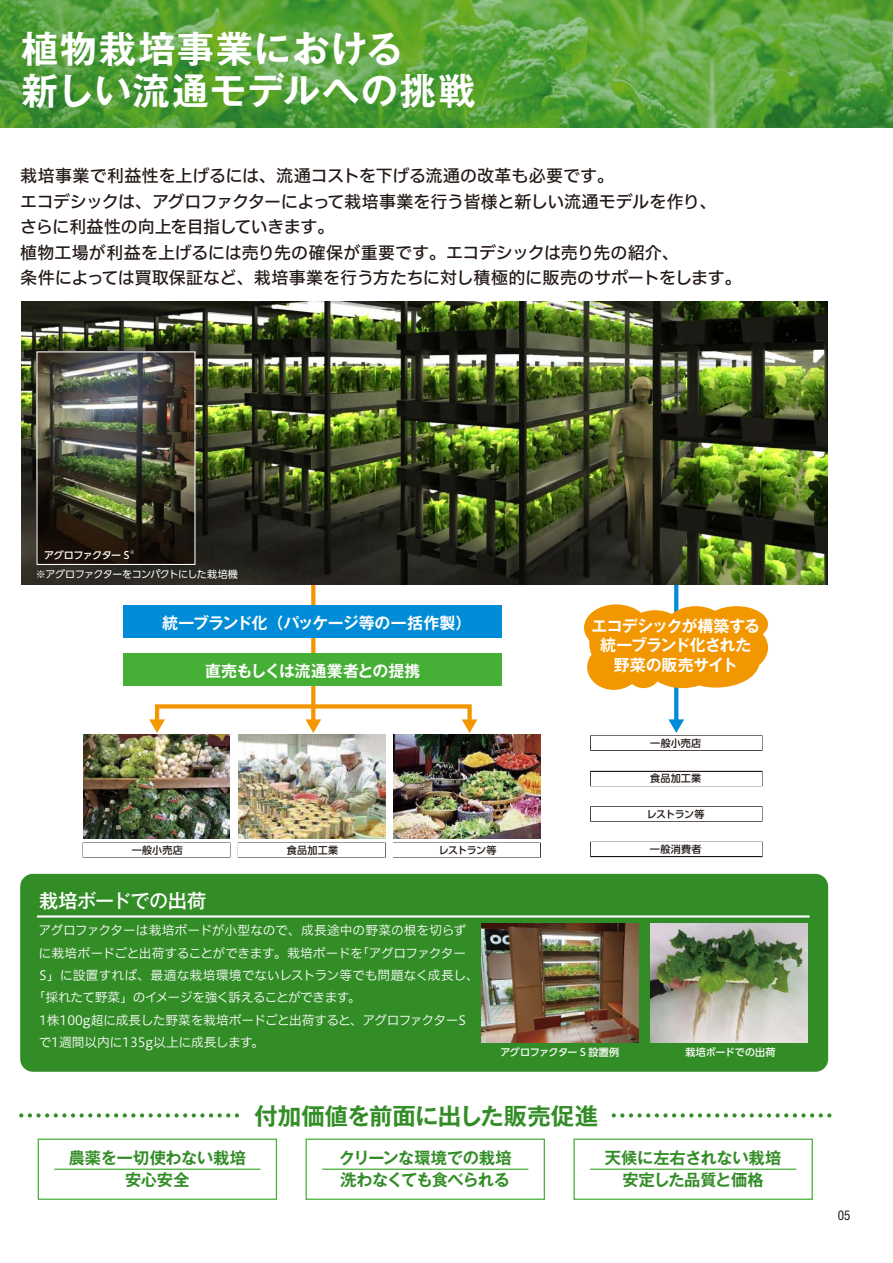
<style>
.page{position:relative;width:893px;height:1263px;background:#fff}
.page>*{position:absolute;margin:0;border:0;box-sizing:border-box;transform-origin:0 0}
.t1{font:700 37.2px/42.6px "Gothic MB101 Pro De";letter-spacing:.03em;color:#fff}
.t2{font:700 23.4px "Gothic MB101 Pro De";color:#338d27}
.t3{font:500 19.2px "Gothic MB101 Pro";letter-spacing:-.025em;color:#fff}
.t4{font:16.95px/25.5px "Hiragino UD Sans F Std N W5";letter-spacing:-.01em;color:#221815}
.t5{font:700 16.2px/22.5px "Gothic MB101 Pro De";letter-spacing:-.02em;color:#338d27;text-align:center}
.t6{font:700 15.9px/19.2px "Gothic MB101 Pro De";letter-spacing:-.04em;color:#fff;text-align:center}
.t7{font:700 15.9px "Gothic MB101 Pro De";letter-spacing:-.015em;color:#fff}
.t8{font:12.75px "Hiragino UD Sans F Std N W3";letter-spacing:-.02em;color:#fff}
.t9{font:12.75px "Hiragino UD Sans F Std N W3";color:#fff}
.t10{font:12.75px "Hiragino UD Sans F Std N W3";letter-spacing:-.045em;color:#fff}
.t11{font:condensed 12.75px "Helvetica";color:#221815}
.t12{font:500 10.05px "UD Shin Go Pro";letter-spacing:.02em;color:#221815}
.t13{font:500 10.05px "UD Shin Go Pro";letter-spacing:-.05em;color:#fff}
.t14{font:10.05px "UD Shin Go Pro";letter-spacing:-.055em;color:#fff}
.t15{font:500 10.05px "UD Shin Go Pro";color:#fff}
.t16{font:500 5.1px "UD Shin Go Pro";color:#fff}
</style>
<div class="page">
<svg style="left:311px;top:584px;width:4px;height:135px"></svg>
<svg style="left:308px;top:724px;width:11px;height:9px"></svg>
<svg style="left:674px;top:584px;width:4px;height:135px"></svg>
<svg style="left:668px;top:719px;width:16px;height:14px"></svg>
<svg style="left:0;top:0;width:893px;height:128px;background:#58a13c"></svg>
<img style="left:21px;top:301px;width:806px;height:283px">
<img style="left:83px;top:734px;width:147px;height:104px">
<img style="left:238px;top:734px;width:147px;height:104px">
<img style="left:394px;top:734px;width:146px;height:104px">
<div style="left:124px;top:606px;width:378px;height:32px;background:#008cd6"></div>
<div style="left:124px;top:653px;width:378px;height:33px;background:#45b035"></div>
<div style="left:155px;top:704px;width:317px;height:20px;border:4px solid #f39700"></div>
<svg style="left:462px;top:719px;width:15px;height:14px"></svg>
<svg style="left:149px;top:719px;width:16px;height:14px"></svg>
<div style="left:590px;top:735px;width:172px;height:16px;border:2px solid #221815"></div>
<div style="left:591px;top:736px;width:171px;height:14px;background:#fff"></div>
<div style="left:590px;top:842px;width:172px;height:15px;border:2px solid #221815"></div>
<div style="left:591px;top:842px;width:171px;height:14px;background:#fff"></div>
<div style="left:38px;top:1138px;width:239px;height:62px;border:1px solid #45b035"></div>
<hr style="left:54px;top:1168px;width:206px;height:2px;background:#45b035">
<div style="left:306px;top:1138px;width:239px;height:62px;border:1px solid #45b035"></div>
<hr style="left:322px;top:1168px;width:206px;height:2px;background:#45b035">
<div style="left:573px;top:1138px;width:240px;height:62px;border:1px solid #45b035"></div>
<hr style="left:590px;top:1168px;width:206px;height:2px;background:#45b035">
<div style="left:20px;top:874px;width:808px;height:198px;background:#338d27;border-radius:13px"></div>
<img style="left:651px;top:923px;width:157px;height:119px">
<hr style="left:37px;top:915px;width:773px;height:2px;background:#fff">
<svg style="left:584px;top:604px;width:184px;height:86px;background:#f4a524"></svg>
<svg style="left:21px;top:1113px;width:207px;height:4px"></svg>
<svg style="left:614px;top:1113px;width:207px;height:4px"></svg>
<img style="left:482px;top:923px;width:157px;height:119px">
<img style="left:38px;top:353px;width:156px;height:210px">
<h1 class="t1" style="left:21px;top:23px;width:456px">植物栽培事業における<br>新しい流通モデルへの挑戦</h1>
<p class="t4" style="left:20px;top:162px;width:723px">栽培事業で利益性を上げるには、流通コストを下げる流通の改革も必要です。<br>エコデシックは、アグロファクターによって栽培事業を行う皆様と新しい流通モデルを作り、<br>さらに利益性の向上を目指していきます。<br>植物工場が利益を上げるには売り先の確保が重要です。エコデシックは売り先の紹介、<br>条件によっては買取保証など、栽培事業を行う方たちに対し積極的に販売のサポートをします。</p>
<p class="t13" style="left:44px;top:547px;width:87px">アグロファクター S</p>
<p class="t16" style="left:130px;top:547px;width:7px">※</p>
<p class="t14" style="left:36px;top:566px;width:204px">※アグロファクターをコンパクトにした栽培機</p>
<p class="t6" style="left:162px;top:611px;width:311px">統一ブランド化（パッケージ等の一括作製）</p>
<p class="t7" style="left:205px;top:657px;width:217px">直売もしくは流通業者との提携</p>
<p class="t12" style="left:132px;top:842px;width:53px">一般小売店</p>
<p class="t12" style="left:287px;top:842px;width:53px">食品加工業</p>
<p class="t12" style="left:439px;top:842px;width:59px">レストラン等</p>
<p class="t3" style="left:39px;top:885px;width:169px">栽培ボードでの出荷</p>
<p class="t6" style="left:591px;top:615px;width:170px">エコデシックが構築する統一ブランド化された野菜の販売サイト</p>
<p class="t12" style="left:650px;top:735px;width:53px">一般小売店</p>
<p class="t12" style="left:650px;top:770px;width:53px">食品加工業</p>
<p class="t12" style="left:647px;top:806px;width:59px">レストラン等</p>
<p class="t12" style="left:650px;top:841px;width:53px">一般消費者</p>
<p class="t8" style="left:39px;top:921px;width:429px">アグロファクターは栽培ボードが小型なので、成長途中の野菜の根を切らず</p>
<p class="t8" style="left:39px;top:943px;width:429px">に栽培ボードごと出荷することができます。栽培ボードを「アグロファクター</p>
<p class="t9" style="left:39px;top:966px;width:441px">S」に設置すれば、最適な栽培環境でないレストラン等でも問題なく成長し、</p>
<p class="t10" style="left:33px;top:988px;width:330px">「採れたて野菜」のイメージを強く訴えることができます。</p>
<p class="t8" style="left:39px;top:1010px;width:429px">1株100g超に成長した野菜を栽培ボードごと出荷すると、アグロファクターS</p>
<p class="t9" style="left:39px;top:1032px;width:227px">で1週間以内に135g以上に成長します。</p>
<p class="t13" style="left:500px;top:1044px;width:120px">アグロファクター S 設置例</p>
<p class="t15" style="left:685px;top:1043px;width:92px">栽培ボードでの出荷</p>
<h2 class="t2" style="left:255px;top:1097px;width:345px">付加価値を前面に出した販売促進</h2>
<p class="t5" style="left:69px;top:1144px;width:179px">農薬を一切使わない栽培安心安全</p>
<p class="t5" style="left:339px;top:1144px;width:174px;text-align:left">クリーンな環境での栽培洗わなくても食べられる</p>
<p class="t5" style="left:605px;top:1144px;width:178px">天候に左右されない栽培安定した品質と価格</p>
<p class="t11" style="left:838px;top:1208px;width:14px">05</p>
</div>
